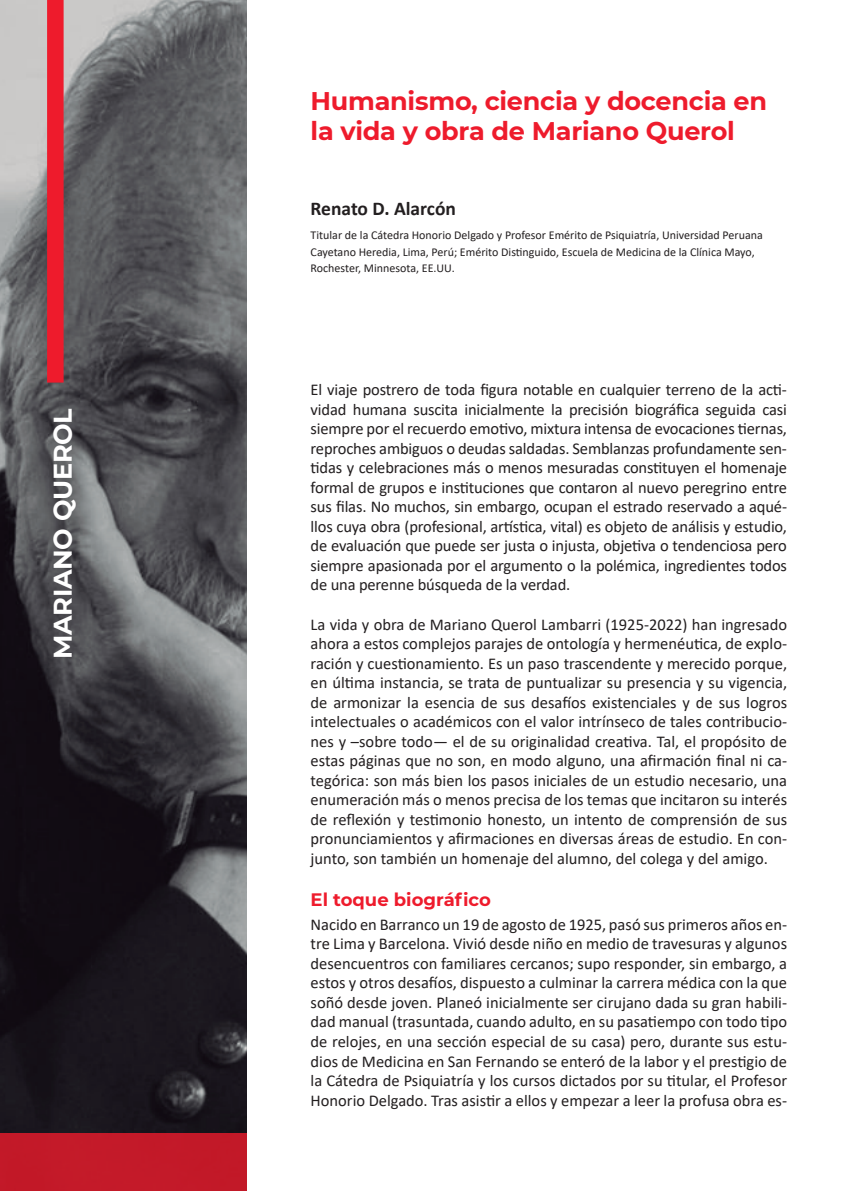
<style>
.page{position:relative;width:851px;height:1191px;background:#fff}
.page>*{position:absolute;margin:0;border:0;box-sizing:border-box;transform-origin:0 0}
.t1{font:700 25.5px/30.6px "Montserrat";letter-spacing:-.01em;color:#ee1b2c}
.t2{font:700 25.5px "Montserrat";letter-spacing:-.01em;color:#fff}
.t3{font:700 19.5px "Calibri";color:#231f20}
.t4{font:700 18px "Montserrat";color:#ee1b2c}
.t5{font:16.5px/19.5px "Calibri";color:#231f20;text-align:justify}
.t6{font:12px/16.5px "Calibri";color:#231f20}
</style>
<div class="page">
<img style="left:0;top:0;width:246px;height:1133px">
<div style="left:47px;top:0;width:17px;height:382px;background:#ee1b2c"></div>
<div style="left:0;top:1133px;width:246px;height:58px;background:#c31929"></div>
<h1 class="t2" style="left:44px;top:659px;width:252px;rotate:-90deg">MARIANO QUEROL</h1>
<h1 class="t1" style="left:310px;top:84px;width:458px">Humanismo, ciencia y docencia en la vida y obra de Mariano Querol</h1>
<p class="t3" style="left:310px;top:194px;width:147px">Renato D. Alarcón</p>
<p class="t6" style="left:310px;top:227px;width:453px">Titular de la Cátedra Honorio Delgado y Profesor Emérito de Psiquiatría, Universidad Peruana<br>Cayetano Heredia, Lima, Perú; Emérito Distinguido, Escuela de Medicina de la Clínica Mayo,<br>Rochester, Minnesota, EE.UU.</p>
<p class="t5" style="left:310px;top:379px;width:478px">El viaje postrero de toda figura notable en cualquier terreno de la acti&shy;vidad humana suscita inicialmente la precisión biográfica seguida casi siempre por el recuerdo emotivo, mixtura intensa de evocaciones tiernas, reproches ambiguos o deudas saldadas. Semblanzas profundamente sen&shy;tidas y celebraciones más o menos mesuradas constituyen el homenaje formal de grupos e instituciones que contaron al nuevo peregrino entre sus filas. No muchos, sin embargo, ocupan el estrado reservado a aqué&shy;llos cuya obra (profesional, artística, vital) es objeto de análisis y estudio, de evaluación que puede ser justa o injusta, objetiva o tendenciosa pero siempre apasionada por el argumento o la polémica, ingredientes todos de una perenne búsqueda de la verdad.</p>
<p class="t5" style="left:310px;top:614px;width:478px">La vida y obra de Mariano Querol Lambarri (1925-2022) han ingresado ahora a estos complejos parajes de ontología y hermenéutica, de explo&shy;ración y cuestionamiento. Es un paso trascendente y merecido porque, en última instancia, se trata de puntualizar su presencia y su vigencia, de armonizar la esencia de sus desafíos existenciales y de sus logros intelectuales o académicos con el valor intrínseco de tales contribucio&shy;nes y –sobre todo— el de su originalidad creativa. Tal, el propósito de estas páginas que no son, en modo alguno, una afirmación final ni ca&shy;tegórica: son más bien los pasos iniciales de un estudio necesario, una enumeración más o menos precisa de los temas que incitaron su interés de reflexión y testimonio honesto, un intento de comprensión de sus pronunciamientos y afirmaciones en diversas áreas de estudio. En con&shy;junto, son también un homenaje del alumno, del colega y del amigo.</p>
<p class="t4" style="left:310px;top:886px;width:182px">El toque biográfico</p>
<p class="t5" style="left:310px;top:914px;width:478px">Nacido en Barranco un 19 de agosto de 1925, pasó sus primeros años en&shy;tre Lima y Barcelona. Vivió desde niño en medio de travesuras y algunos desencuentros con familiares cercanos; supo responder, sin embargo, a estos y otros desafíos, dispuesto a culminar la carrera médica con la que soñó desde joven. Planeó inicialmente ser cirujano dada su gran habili&shy;dad manual (trasuntada, cuando adulto, en su pasatiempo con todo tipo de relojes, en una sección especial de su casa) pero, durante sus estu&shy;dios de Medicina en San Fernando se enteró de la labor y el prestigio de la Cátedra de Psiquiatría y los cursos dictados por su titular, el Profesor Honorio Delgado. Tras asistir a ellos y empezar a leer la profusa obra es-</p>
</div>
